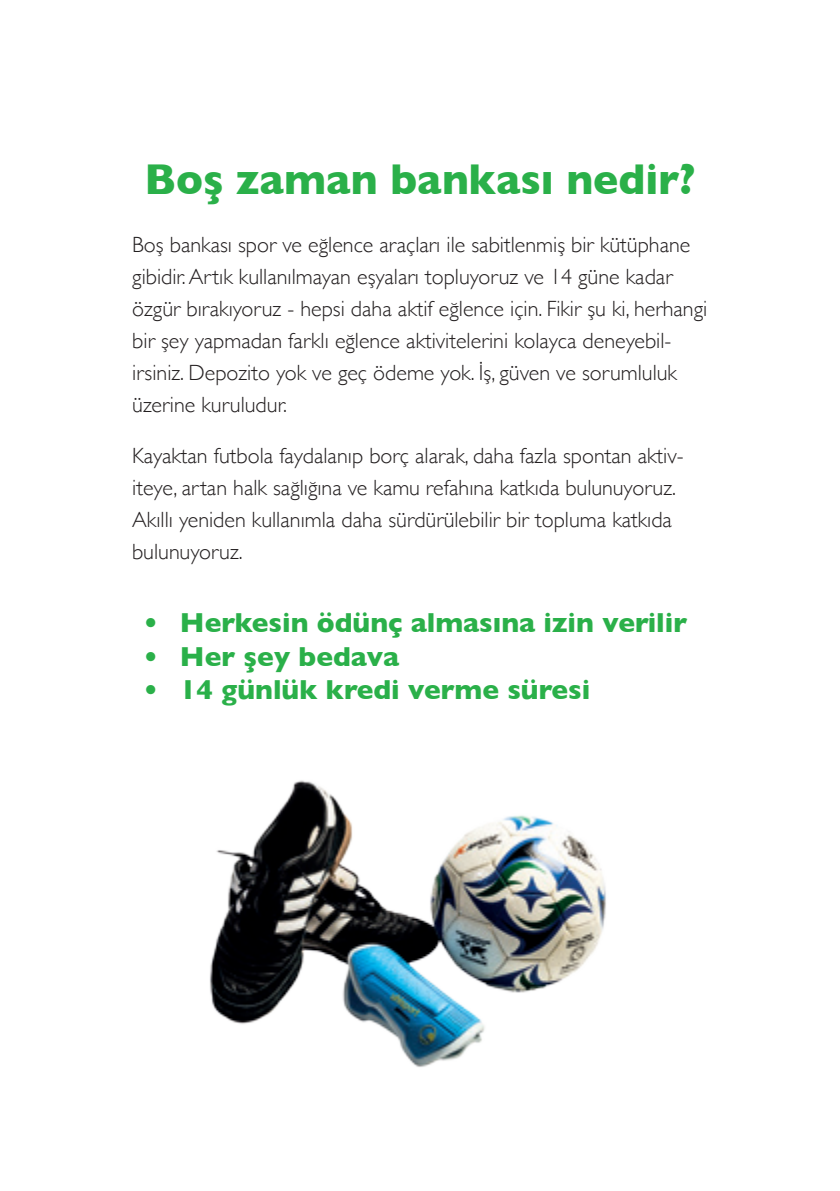
<style>
.page{position:relative;width:840px;height:1191px;background:#fff}
.page>*{position:absolute;margin:0;border:0;box-sizing:border-box;transform-origin:0 0}
.t1{font:700 44px "Gill Sans";color:#2ab049;scale:.96 1}
.t2{font:700 28px "Gill Sans";color:#2ab049}
.t3{font:300 22px/32px "Gill Sans";color:#231f20}
</style>
<div class="page">
<img style="left:209px;top:780px;width:397px;height:287px">
<h1 class="t1" style="left:144px;top:145px;width:575px">Boş zaman bankası nedir?</h1>
<p class="t3" style="left:132px;top:227px;width:576px">Boş bankası spor ve eğlence araçları ile sabitlenmiş bir kütüphane gibidir. Artık kullanılmayan eşyaları topluyoruz ve 14 güne kadar özgür bırakıyoruz - hepsi daha aktif eğlence için. Fikir şu ki, herhangi bir şey yapmadan farklı eğlence aktivitelerini kolayca deneyebil&shy;irsiniz. Depozito yok ve geç ödeme yok. İş, güven ve sorumluluk üzerine kuruludur.</p>
<p class="t3" style="left:132px;top:439px;width:552px">Kayaktan futbola faydalanıp borç alarak, daha fazla spontan aktiv&shy;iteye, artan halk sağlığına ve kamu refahına katkıda bulunuyoruz.<br>Akıllı yeniden kullanımla daha sürdürülebilir bir topluma katkıda bulunuyoruz.</p>
<p class="t2" style="left:144px;top:600px;width:544px">• Herkesin ödünç almasına izin verilir</p>
<p class="t2" style="left:144px;top:634px;width:257px">• Her şey bedava</p>
<p class="t2" style="left:144px;top:667px;width:447px">• 14 günlük kredi verme süresi</p>
</div>
